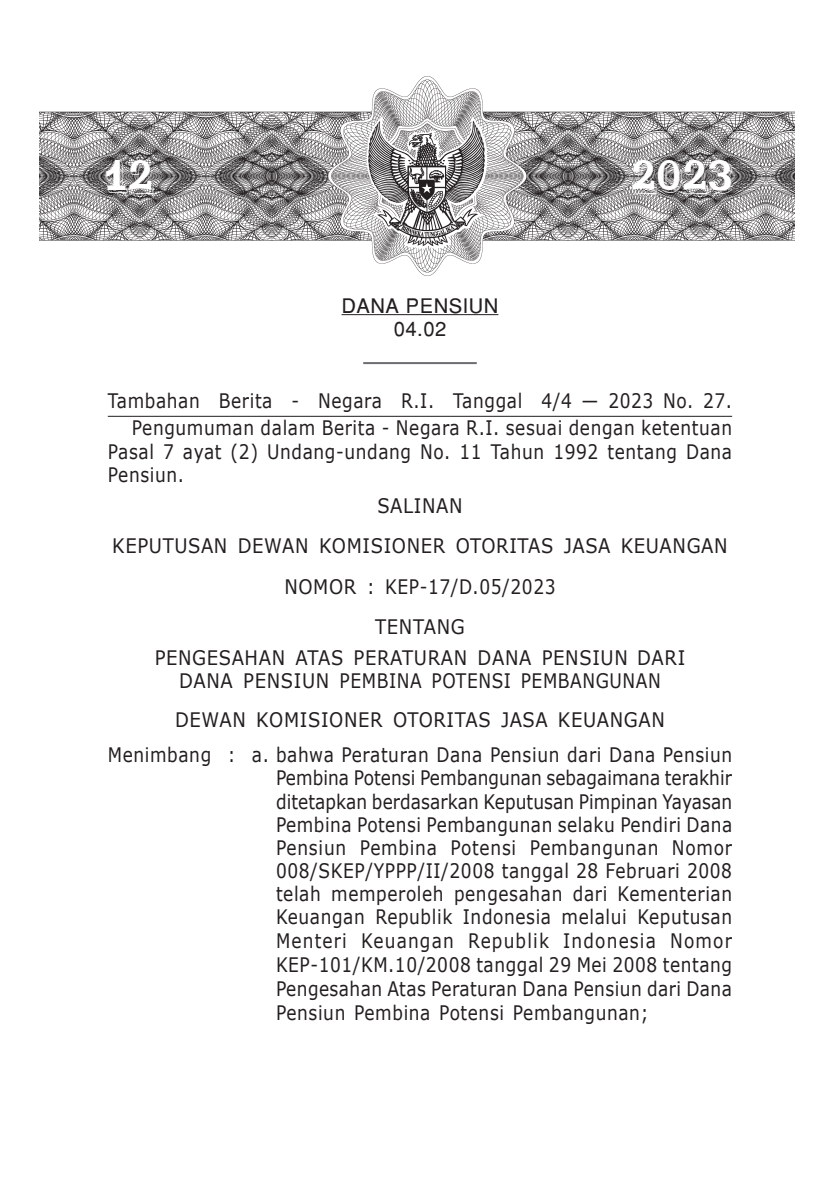
<style>
.page{position:relative;width:840px;height:1191px;background:#fff}
.page>*{position:absolute;margin:0;border:0;box-sizing:border-box;transform-origin:0 0}
.t1{font:48px "Gold Mine Plain";color:#fff;scale:.8 1}
._06_Menimbang{font:20px/23.4px "Verdana";letter-spacing:.035em;color:#231f20;text-align:justify;scale:.85 1}
._05_Keputusan_Dewan{font:20px/23.2px "Verdana";letter-spacing:.035em;color:#231f20;text-align:center;scale:.9 1}
._16__ISI_BUKU{font:20px/23.2px "Verdana";letter-spacing:.035em;color:#231f20;text-align:justify;scale:.85 1}
._0_Tambahan{font:20px "Verdana";letter-spacing:.035em;color:#231f20;scale:.85 1}
._0_Perseroan{font:20px "Helvetica";letter-spacing:.03em;color:#231f20}
</style>
<div class="page">
<img style="left:40px;top:77px;width:754px;height:198px">
<hr style="left:341px;top:314px;width:157px;height:1px;background:#231f20">
<hr style="left:363px;top:362px;width:113px;height:2px;background:#6c6d70">
<hr style="left:108px;top:416px;width:623px;height:1px;background:#231f20">
<p class="t1" style="left:105px;top:144px;width:62px">12</p>
<p class="t1" style="left:631px;top:144px;width:129px">2023</p>
<p class="_0_Perseroan" style="left:341px;top:294px;width:158px">DANA PENSIUN</p>
<p class="_0_Perseroan" style="left:393px;top:317px;width:54px">04.02</p>
<p class="_0_Tambahan" style="left:108px;top:387px;width:735px">Tambahan Berita - Negara R.I. Tanggal 4/4 — 2023 No. 27.</p>
<p class="_16__ISI_BUKU" style="left:108px;top:416px;width:735px;text-indent:24px">Pengumuman dalam Berita - Negara R.I. sesuai dengan ketentuan Pasal 7 ayat (2) Undang-undang No. 11 Tahun 1992 tentang Dana Pensiun.</p>
<p class="_05_Keputusan_Dewan" style="left:377px;top:494px;width:96px">SALINAN</p>
<p class="_05_Keputusan_Dewan" style="left:112px;top:534px;width:685px">KEPUTUSAN DEWAN KOMISIONER OTORITAS JASA KEUANGAN</p>
<p class="_05_Keputusan_Dewan" style="left:284px;top:574px;width:303px">NOMOR : KEP-17/D.05/2023</p>
<p class="_05_Keputusan_Dewan" style="left:375px;top:614px;width:101px">TENTANG</p>
<p class="_05_Keputusan_Dewan" style="left:155px;top:646px;width:590px">PENGESAHAN ATAS PERATURAN DANA PENSIUN DARI<br>DANA PENSIUN PEMBINA POTENSI PEMBANGUNAN</p>
<p class="_05_Keputusan_Dewan" style="left:175px;top:707px;width:545px">DEWAN KOMISIONER OTORITAS JASA KEUANGAN</p>
<p class="_06_Menimbang" style="left:276px;top:743px;width:538px;text-indent:-168px">Menimbang : a. bahwa Peraturan Dana Pensiun dari Dana Pensiun Pembina Potensi Pembangunan sebagaimana terakhir ditetapkan berdasarkan Keputusan Pimpinan Yayasan Pembina Potensi Pembangunan selaku Pendiri Dana Pensiun Pembina Potensi Pembangunan Nomor 008/SKEP/YPPP/II/2008 tanggal 28 Februari 2008 telah memperoleh pengesahan dari Kementerian Keuangan Republik Indonesia melalui Keputusan Menteri Keuangan Republik Indonesia Nomor KEP-101/KM.10/2008 tanggal 29 Mei 2008 tentang Pengesahan Atas Peraturan Dana Pensiun dari Dana Pensiun Pembina Potensi Pembangunan;</p>
</div>
